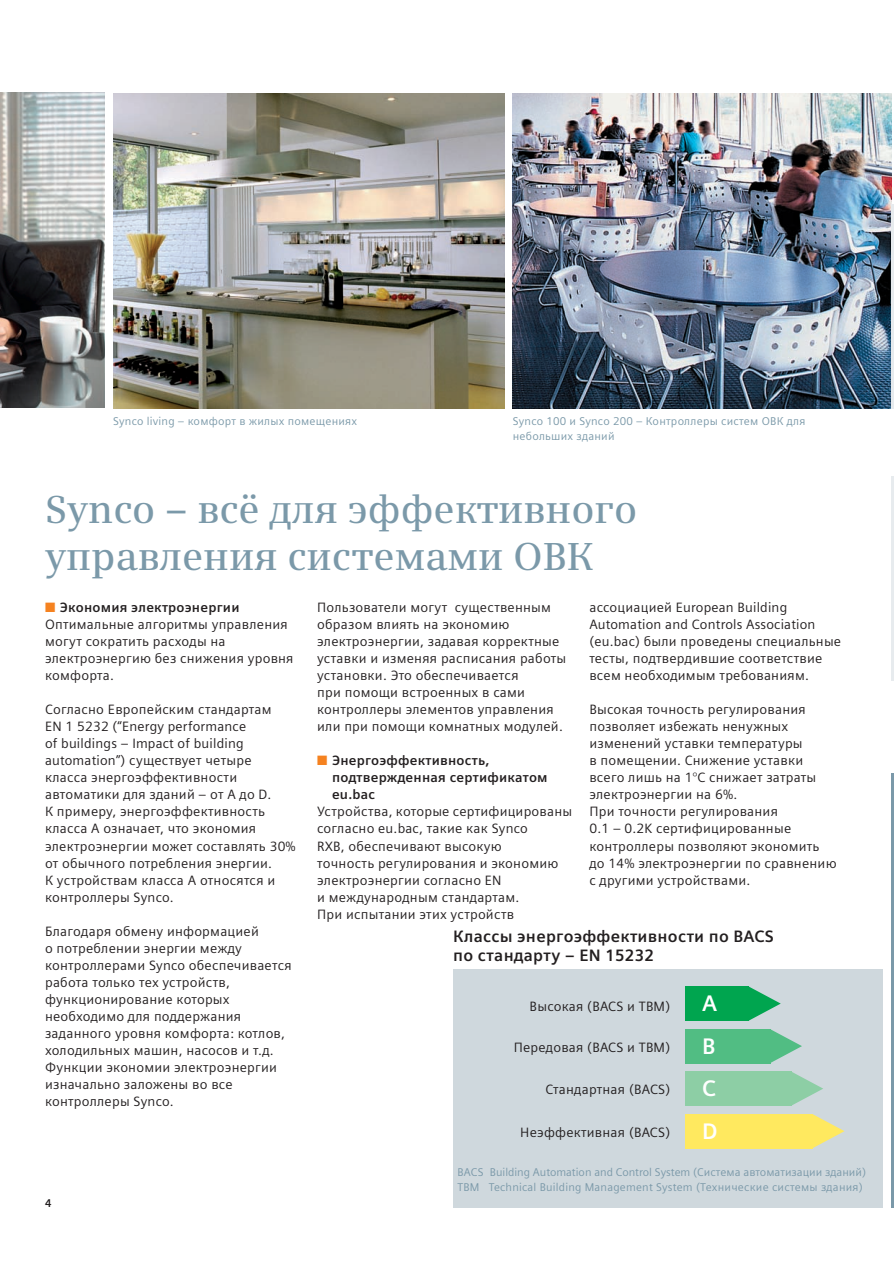
<style>
.page{position:relative;width:894px;height:1263px;background:#fff}
.page>*{position:absolute;margin:0;border:0;box-sizing:border-box;transform-origin:0 0}
.t1{font:600 39px/46.8px "Siemens Serif OT";color:#7b99a9}
.t2{font:700 22.5px/42.5px "Siemens Sans OT";color:#fff;text-align:justify}
.t3{font:700 16.5px/19.2px "Siemens Sans OT";letter-spacing:.015em;color:#231f20}
.t4{font:13.5px/17px "Siemens Sans OT";letter-spacing:.015em;color:#231f20}
.t5{font:700 13.5px/17px "Siemens Sans OT";letter-spacing:.015em;color:#231f20}
.t6{font:11.25px/14.9px "Siemens Sans OT";color:#7b99a9}
.t7{font:11.25px/14.9px "Siemens Sans OT";letter-spacing:.02em;color:#7b99a9}
.t8{font:700 11.25px "Siemens Sans OT";color:#231f20}
.s1{color:#f58220}
.s2{font-weight:700}
</style>
<div class="page">
<img style="left:113px;top:94px;width:391px;height:314px">
<img style="left:513px;top:94px;width:378px;height:314px">
<div style="left:453px;top:969px;width:430px;height:239px;background:#cfd8dd"></div>
<div style="left:685px;top:986px;width:64px;height:34px;background:#00a54f"></div>
<svg style="left:749px;top:986px;width:32px;height:34px"></svg>
<div style="left:685px;top:1029px;width:85px;height:34px;background:#51bd83"></div>
<svg style="left:770px;top:1029px;width:32px;height:34px"></svg>
<div style="left:685px;top:1071px;width:106px;height:35px;background:#8dcea5"></div>
<svg style="left:791px;top:1071px;width:32px;height:35px"></svg>
<div style="left:685px;top:1114px;width:128px;height:34px;background:#ffe95f"></div>
<svg style="left:813px;top:1114px;width:31px;height:34px"></svg>
<hr style="left:891px;top:773px;width:3px;height:435px;background:#7b99a9">
<hr style="left:891px;top:204px;width:3px;height:204px;background:#e7ebee">
<hr style="left:891px;top:476px;width:3px;height:204px;background:#e7ebee">
<img style="left:0;top:93px;width:105px;height:314px">
<p class="t7" style="left:113px;top:415px;width:246px">Synco living – комфорт в жилых помещениях</p>
<p class="t7" style="left:513px;top:415px;width:294px">Synco 100 и Synco 200 – Контроллеры систем ОВК для небольших зданий</p>
<h1 class="t1" style="left:45px;top:489px;width:594px">Synco – всё для эффективного управления системами ОВК</h1>
<p class="t4" style="left:589px;top:600px;width:253px">ассоциацией European Building Automation and Controls Association (eu.bac) были проведены специальные тесты, подтвердившие соответствие всем необходимым требованиям.</p>
<p class="t4" style="left:589px;top:702px;width:249px">Высокая точность регулирования позволяет избежать ненужных изменений уставки температуры<br>в помещении. Снижение уставки всего лишь на 1°C снижает затраты электроэнергии на 6%.<br>При точности регулирования<br>0.1 ‒ 0.2K сертифицированные контроллеры позволяют экономить до 14% электроэнергии по сравнению с другими устройствами.</p>
<p class="t4" style="left:45px;top:600px;width:250px"><span class="s1">■</span> <span class="s2">Экономия электроэнергии<br></span>Оптимальные алгоритмы управления могут сократить расходы на электроэнергию без снижения уровня комфорта.</p>
<p class="t4" style="left:45px;top:702px;width:252px">Согласно Европейским стандартам<br>EN 1 5232 (“Energy performance<br>of buildings ‒ Impact of building automation”) существует четыре класса энергоэффективности автоматики для зданий ‒ от A до D.<br>К примеру, энергоэффективность класса A означает, что экономия электроэнергии может составлять 30% от обычного потребления энергии.<br>К устройствам класса А относятся и контроллеры Synco.</p>
<p class="t4" style="left:45px;top:923px;width:248px">Благодаря обмену информацией<br>о потреблении энергии между контроллерами Synco обеспечивается работа только тех устройств, функционирование которых необходимо для поддержания заданного уровня комфорта: котлов, холодильных машин, насосов и т.д.<br>Функции экономии электроэнергии изначально заложены во все контроллеры Synco.</p>
<p class="t4" style="left:317px;top:600px;width:251px">Пользователи могут существенным образом влиять на экономию электроэнергии, задавая корректные уставки и изменяя расписания работы установки. Это обеспечивается<br>при помощи встроенных в сами контроллеры элементов управления или при помощи комнатных модулей.</p>
<p class="t5" style="left:332px;top:753px;width:217px;text-indent:-15px"><span class="s1">■</span> Энергоэффективность, подтвержденная сертификатом eu.bac</p>
<p class="t4" style="left:317px;top:804px;width:257px">Устройства, которые сертифицированы согласно eu.bac, такие как Synco<br>RXB, обеспечивают высокую<br>точность регулирования и экономию электроэнергии согласно EN<br>и международным стандартам.<br>При испытании этих устройств</p>
<p class="t3" style="left:453px;top:928px;width:322px">Классы энергоэффективности по BACS по стандарту ‒ EN 15232</p>
<h2 class="t2" style="left:702px;top:984px;width:17px">A B C D</h2>
<p class="t4" style="left:530px;top:998px;width:142px">Высокая (BACS и TBM)</p>
<p class="t4" style="left:514px;top:1039px;width:158px">Передовая (BACS и TBM)</p>
<p class="t4" style="left:546px;top:1082px;width:126px">Стандартная (BACS)</p>
<p class="t4" style="left:520px;top:1125px;width:151px">Неэффективная (BACS)</p>
<p class="t8" style="left:45px;top:1198px;width:8px">4</p>
<p class="t6" style="left:458px;top:1165px;width:410px">BACS Building Automation and Control System (Система автоматизации зданий)<br>TBM Technical Building Management System (Технические системы здания)</p>
</div>
